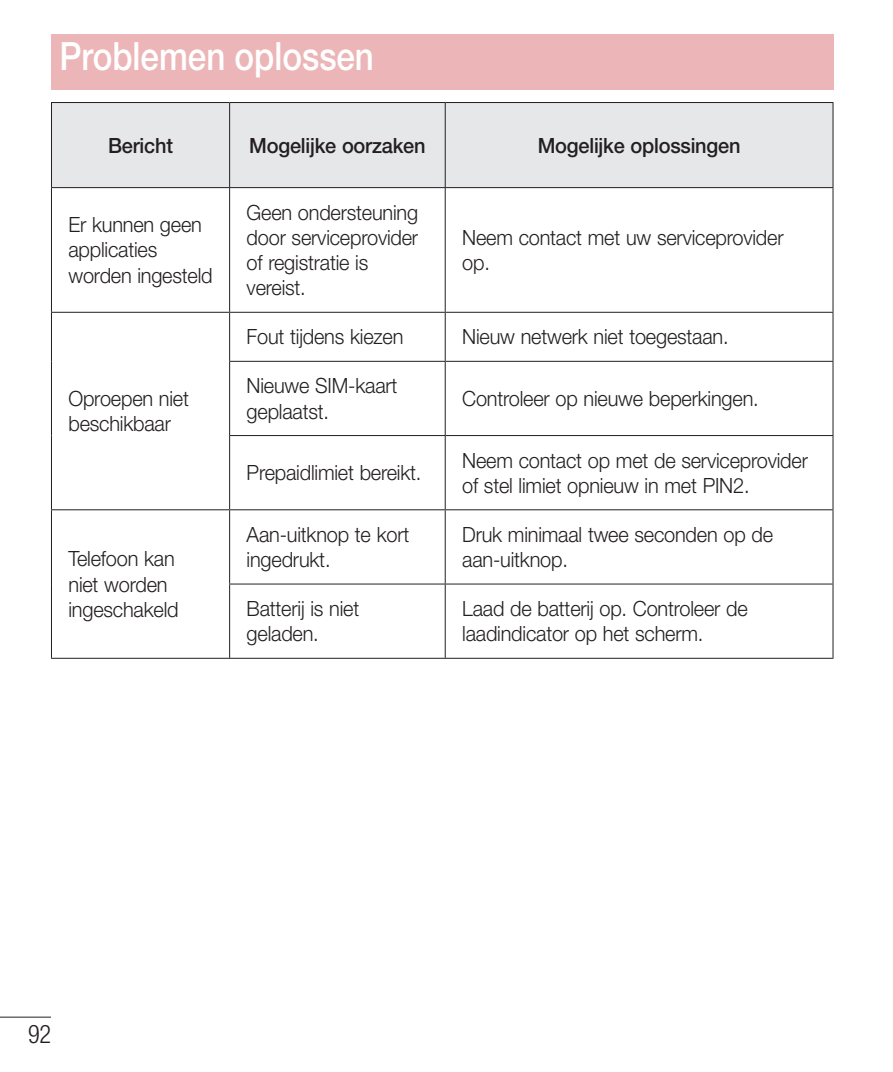
<style>
.page{position:relative;width:893px;height:1072px;background:#fff}
.page>*{position:absolute;margin:0;border:0;box-sizing:border-box;transform-origin:0 0}
.t1{font:500 39px "Helvetica Neue LT Pro";color:#fff;scale:.85 1}
.t2{font:300 condensed 25.5px "Helvetica Neue LT Pro";color:#231f20;scale:.95 1}
.t3{font:300 21px/25.2px "Helvetica Neue LT Pro";letter-spacing:-.01em;color:#231f20;scale:.95 1}
.t4{font:500 21px "Helvetica Neue LT Pro";letter-spacing:-.01em;color:#231f20;scale:.95 1}
</style>
<div class="page">
<hr style="left:0;top:1016px;width:51px;height:1px;background:#231f20">
<div style="left:52px;top:103px;width:780px;height:84px;background:#e6e7e9"></div>
<hr style="left:51px;top:187px;width:782px;height:1px;background:#231f20">
<hr style="left:51px;top:188px;width:1px;height:124px;background:#231f20">
<hr style="left:229px;top:188px;width:1px;height:124px;background:#231f20">
<hr style="left:445px;top:188px;width:1px;height:124px;background:#231f20">
<hr style="left:832px;top:188px;width:1px;height:124px;background:#231f20">
<hr style="left:51px;top:312px;width:179px;height:1px;background:#231f20">
<hr style="left:51px;top:313px;width:1px;height:48px;background:#231f20">
<hr style="left:51px;top:361px;width:1px;height:74px;background:#231f20">
<hr style="left:51px;top:435px;width:1px;height:74px;background:#231f20">
<hr style="left:230px;top:312px;width:215px;height:1px;background:#231f20">
<hr style="left:229px;top:313px;width:1px;height:48px;background:#231f20">
<hr style="left:445px;top:312px;width:388px;height:1px;background:#231f20">
<hr style="left:445px;top:313px;width:1px;height:48px;background:#231f20">
<hr style="left:832px;top:313px;width:1px;height:48px;background:#231f20">
<hr style="left:229px;top:361px;width:216px;height:1px;background:#231f20">
<hr style="left:229px;top:362px;width:1px;height:73px;background:#231f20">
<hr style="left:445px;top:361px;width:388px;height:1px;background:#231f20">
<hr style="left:445px;top:362px;width:1px;height:73px;background:#231f20">
<hr style="left:832px;top:362px;width:1px;height:73px;background:#231f20">
<hr style="left:229px;top:435px;width:216px;height:1px;background:#231f20">
<hr style="left:229px;top:436px;width:1px;height:73px;background:#231f20">
<hr style="left:445px;top:435px;width:388px;height:1px;background:#231f20">
<hr style="left:445px;top:436px;width:1px;height:73px;background:#231f20">
<hr style="left:832px;top:436px;width:1px;height:73px;background:#231f20">
<hr style="left:51px;top:509px;width:179px;height:1px;background:#231f20">
<hr style="left:51px;top:510px;width:1px;height:74px;background:#231f20">
<hr style="left:51px;top:584px;width:1px;height:74px;background:#231f20">
<hr style="left:230px;top:509px;width:215px;height:1px;background:#231f20">
<hr style="left:229px;top:510px;width:1px;height:73px;background:#231f20">
<hr style="left:445px;top:509px;width:388px;height:1px;background:#231f20">
<hr style="left:445px;top:510px;width:1px;height:73px;background:#231f20">
<hr style="left:832px;top:510px;width:1px;height:73px;background:#231f20">
<hr style="left:229px;top:583px;width:216px;height:1px;background:#231f20">
<hr style="left:229px;top:584px;width:1px;height:74px;background:#231f20">
<hr style="left:445px;top:583px;width:388px;height:1px;background:#231f20">
<hr style="left:445px;top:584px;width:1px;height:74px;background:#231f20">
<hr style="left:832px;top:584px;width:1px;height:74px;background:#231f20">
<hr style="left:51px;top:657px;width:782px;height:1px;background:#231f20">
<hr style="left:51px;top:102px;width:179px;height:1px;background:#231f20">
<hr style="left:51px;top:103px;width:1px;height:84px;background:#231f20">
<hr style="left:230px;top:102px;width:215px;height:1px;background:#231f20">
<hr style="left:229px;top:103px;width:1px;height:84px;background:#231f20">
<hr style="left:445px;top:102px;width:388px;height:1px;background:#231f20">
<hr style="left:445px;top:103px;width:1px;height:84px;background:#231f20">
<hr style="left:832px;top:103px;width:1px;height:84px;background:#231f20">
<div style="left:51px;top:34px;width:782px;height:55px;background:#ecb6b8"></div>
<h1 class="t1" style="left:60px;top:42px;width:371px">Problemen oplossen</h1>
<p class="t4" style="left:108px;top:137px;width:70px">Bericht</p>
<p class="t4" style="left:249px;top:137px;width:187px">Mogelijke oorzaken</p>
<p class="t4" style="left:538px;top:137px;width:215px">Mogelijke oplossingen</p>
<p class="t3" style="left:68px;top:214px;width:153px">Er kunnen geen applicaties worden ingesteld</p>
<p class="t3" style="left:68px;top:388px;width:128px">Oproepen niet beschikbaar</p>
<p class="t3" style="left:68px;top:548px;width:117px">Telefoon kan niet worden ingeschakeld</p>
<p class="t3" style="left:247px;top:202px;width:182px">Geen ondersteuning door serviceprovider of registratie is vereist.</p>
<p class="t3" style="left:462px;top:227px;width:340px">Neem contact met uw serviceprovider op.</p>
<p class="t3" style="left:247px;top:326px;width:167px">Fout tijdens kiezen</p>
<p class="t3" style="left:462px;top:326px;width:282px">Nieuw netwerk niet toegestaan.</p>
<p class="t3" style="left:247px;top:375px;width:160px">Nieuwe SIM-kaart geplaatst.</p>
<p class="t3" style="left:462px;top:388px;width:314px">Controleer op nieuwe beperkingen.</p>
<p class="t3" style="left:247px;top:462px;width:186px">Prepaidlimiet bereikt.</p>
<p class="t3" style="left:462px;top:449px;width:365px">Neem contact op met de serviceprovider of stel limiet opnieuw in met PIN2.</p>
<p class="t3" style="left:247px;top:524px;width:173px">Aan-uitknop te kort ingedrukt.</p>
<p class="t3" style="left:462px;top:524px;width:329px">Druk minimaal twee seconden op de aan-uitknop.</p>
<p class="t3" style="left:247px;top:598px;width:120px">Batterij is niet geladen.</p>
<p class="t3" style="left:462px;top:598px;width:302px">Laad de batterij op. Controleer de laadindicator op het scherm.</p>
<p class="t2" style="left:28px;top:1025px;width:26px">92</p>
</div>
